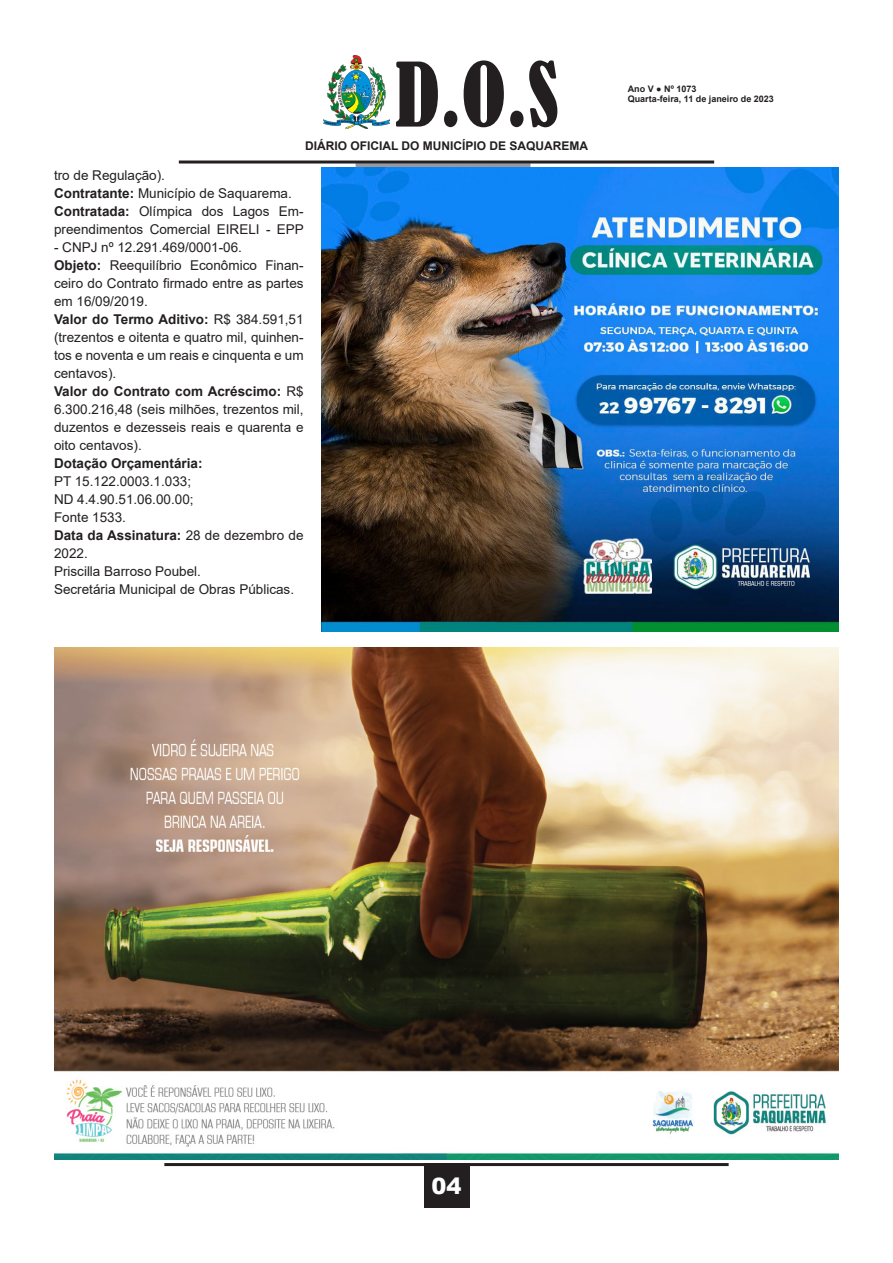
<style>
.page{position:relative;width:893px;height:1263px;background:#fff}
.page>*{position:absolute;margin:0;border:0;box-sizing:border-box;transform-origin:0 0}
.t1{font:condensed 82.5px "Bernard";color:#231f20}
.t2{font:900 22.5px "Arial";color:#fff}
.t3{font:13.5px/18px "Arial";color:#231f20;text-align:justify}
.t4{font:700 13.5px "Arial";color:#231f20}
.t5{font:700 12px "Arial";color:#231f20}
.t6{font:700 9px/10.8px "Arial";color:#231f20}
.s1{font-weight:700}
</style>
<div class="page">
<hr style="left:164px;top:1163px;width:565px;height:3px;background:#231f20">
<div style="left:424px;top:1163px;width:45px;height:45px;background:#231f20"></div>
<img style="left:324px;top:55px;width:65px;height:73px">
<div style="left:356px;top:163px;width:174px;height:5px;background:#97999c"></div>
<hr style="left:179px;top:161px;width:535px;height:3px;background:#231f20">
<img style="left:54px;top:648px;width:785px;height:512px">
<img style="left:322px;top:168px;width:517px;height:463px">
<h1 class="t1" style="left:395px;top:47px;width:165px">D.O.S</h1>
<p class="t5" style="left:305px;top:137px;width:285px">DIÁRIO OFICIAL DO MUNICÍPIO DE SAQUAREMA</p>
<p class="t3" style="left:54px;top:166px;width:113px">tro de Regulação).</p>
<p class="t3" style="left:54px;top:184px;width:239px"><span class="s1">Contratante:</span> Município de Saquarema.</p>
<p class="t3" style="left:54px;top:202px;width:251px"><span class="s1">Contratada:</span> Olímpica dos Lagos Em&shy;preendimentos Comercial EIRELI - EPP</p>
<p class="t3" style="left:54px;top:238px;width:190px">- CNPJ nº 12.291.469/0001-06.</p>
<p class="t3" style="left:54px;top:256px;width:251px"><span class="s1">Objeto:</span> Reequilíbrio Econômico Finan&shy;ceiro do Contrato firmado entre as partes em 16/09/2019.</p>
<p class="t3" style="left:54px;top:310px;width:251px"><span class="s1">Valor do Termo Aditivo:</span> R$ 384.591,51 (trezentos e oitenta e quatro mil, quinhen&shy;tos e noventa e um reais e cinquenta e um centavos).</p>
<p class="t3" style="left:54px;top:382px;width:251px"><span class="s1">Valor do Contrato com Acréscimo:</span> R$ 6.300.216,48 (seis milhões, trezentos mil, duzentos e dezesseis reais e quarenta e oito centavos).</p>
<p class="t4" style="left:54px;top:454px;width:150px">Dotação Orçamentária:</p>
<p class="t3" style="left:54px;top:472px;width:139px">PT 15.122.0003.1.033;</p>
<p class="t3" style="left:54px;top:490px;width:141px">ND 4.4.90.51.06.00.00;</p>
<p class="t3" style="left:54px;top:508px;width:74px">Fonte 1533.</p>
<p class="t3" style="left:54px;top:526px;width:251px"><span class="s1">Data da Assinatura:</span> 28 de dezembro de<br>2022.</p>
<p class="t3" style="left:54px;top:562px;width:149px">Priscilla Barroso Poubel.</p>
<p class="t3" style="left:54px;top:580px;width:242px">Secretária Municipal de Obras Públicas.</p>
<p class="t6" style="left:628px;top:83px;width:148px">Ano V ● Nº 1073<br>Quarta-feira, 11 de janeiro de 2023</p>
<h2 class="t2" style="left:431px;top:1170px;width:32px">04</h2>
</div>
